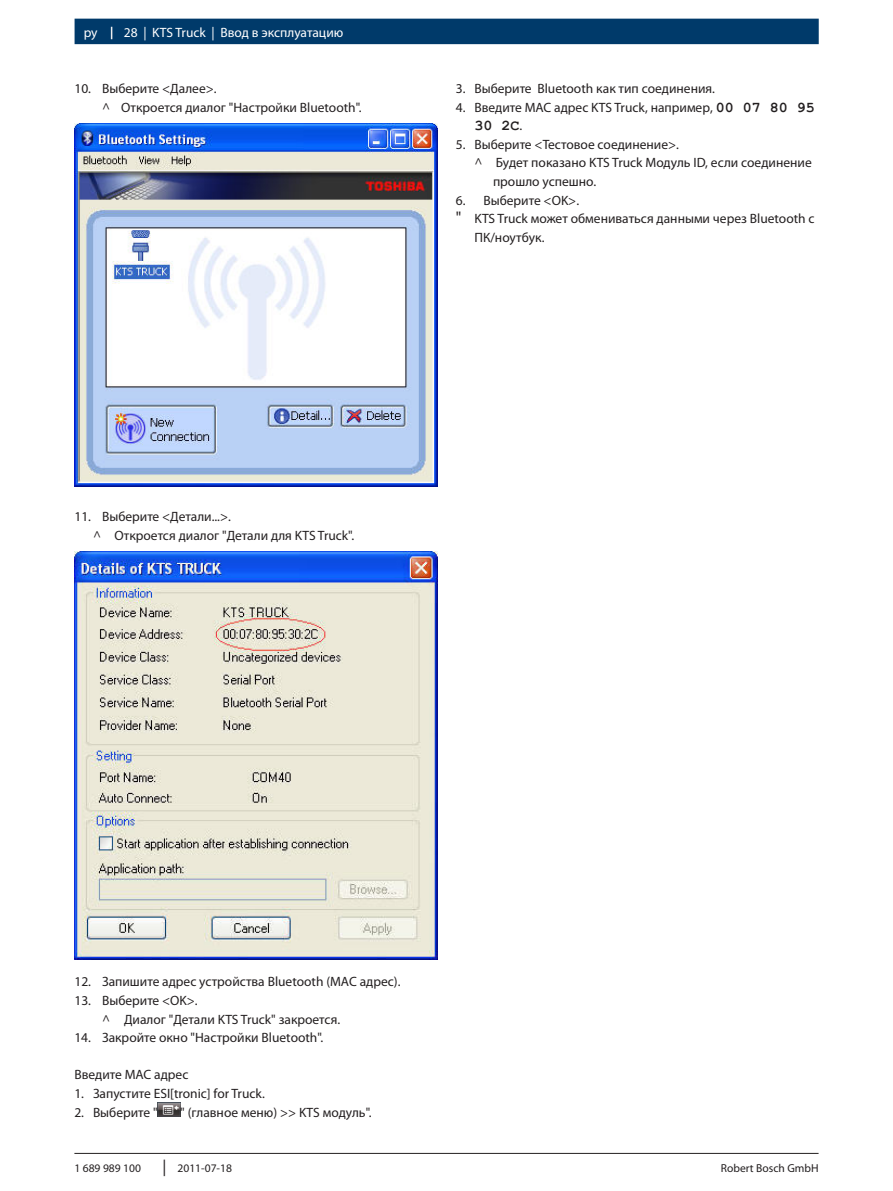
<style>
.page{position:relative;width:893px;height:1191px;background:#fff}
.page>*{position:absolute;margin:0;border:0;box-sizing:border-box;transform-origin:0 0}
.t1{font:700 15px "Courier New";color:#231f20}
.t2{font:13.5px/18.6px "Myriad Pro";color:#231f20}
.t3{font:13.5px "Myriad Pro";color:#fff}
.t4{font:11.55px "Myriad Pro";color:#231f20}
.s1{font-family:"Courier New";font-weight:700;font-size:15px}
.s2{font-family:"Myriad Pro";font-weight:400;font-size:13.5px}
.s3{font-size:16.5px}
</style>
<div class="page">
<hr style="left:74px;top:1153px;width:745px;height:1px;background:#231f20">
<div style="left:75px;top:19px;width:744px;height:25px;background:#003a6a"></div>
<svg style="left:111px;top:27px;width:1px;height:12px"></svg>
<img style="left:74px;top:124px;width:363px;height:362px">
<img style="left:74px;top:552px;width:363px;height:407px">
<img style="left:158px;top:1102px;width:22px;height:14px">
<p class="t3" style="left:84px;top:24px;width:15px">ру</p>
<p class="t3" style="left:124px;top:24px;width:221px">28 | KTS Truck | Ввод в эксплуатацию</p>
<p class="t2" style="left:102px;top:79px;width:261px;text-indent:-28px">10. Выберите &lt;Далее&gt;.<br>? Откроется диалог "Настройки Bluetooth".</p>
<p class="t2" style="left:456px;top:79px;width:261px">3. Выберите Bluetooth как тип соединения.</p>
<p class="t2" style="left:456px;top:98px;width:360px">4. Введите МАС адрес KTS Truck, например, <span class="s1">00 07 80 95</span></p>
<p class="t1" style="left:474px;top:116px;width:49px">30 2C<span class="s2">.</span></p>
<p class="t2" style="left:456px;top:135px;width:225px">5. Выберите &lt;Тестовое соединение&gt;.</p>
<p class="t2" style="left:474px;top:153px;width:339px">? Будет показано KTS Truck Модуль ID, если соединение</p>
<p class="t2" style="left:493px;top:172px;width:105px">прошло успешно.</p>
<p class="t2" style="left:456px;top:191px;width:125px">6. Выберите &lt;OK&gt;.</p>
<p class="t2" style="left:456px;top:209px;width:360px"><span class="s3">"</span> KTS Truck может обмениваться данными через Bluetooth с</p>
<p class="t2" style="left:474px;top:228px;width:72px">ПК/ноутбук.</p>
<p class="t2" style="left:93px;top:507px;width:263px;text-indent:-19px">11. Выберите &lt;Детали...&gt;.<br>? Откроется диалог "Детали для KTS Truck".</p>
<p class="t2" style="left:74px;top:972px;width:328px">12. Запишите адрес устройства Bluetooth (MAC адрес).</p>
<p class="t2" style="left:102px;top:990px;width:240px;text-indent:-28px">13. Выберите &lt;OK&gt;.<br>? Диалог "Детали KTS Truck" закроется.</p>
<p class="t2" style="left:74px;top:1028px;width:250px">14. Закройте окно "Настройки Bluetooth".</p>
<p class="t2" style="left:74px;top:1065px;width:115px">Введите MAC адрес</p>
<p class="t2" style="left:74px;top:1084px;width:192px">1. Запустите ESI[tronic] for Truck.</p>
<p class="t2" style="left:74px;top:1102px;width:85px">2. Выберите "</p>
<p class="t2" style="left:180px;top:1102px;width:193px">" (главное меню) &gt;&gt; KTS модуль".</p>
<p class="t4" style="left:74px;top:1161px;width:68px">1 689 989 100</p>
<p class="t4" style="left:163px;top:1161px;width:71px"><span class="s3">|</span> 2011-07-18</p>
<p class="t4" style="left:721px;top:1161px;width:99px">Robert Bosch GmbH</p>
</div>
